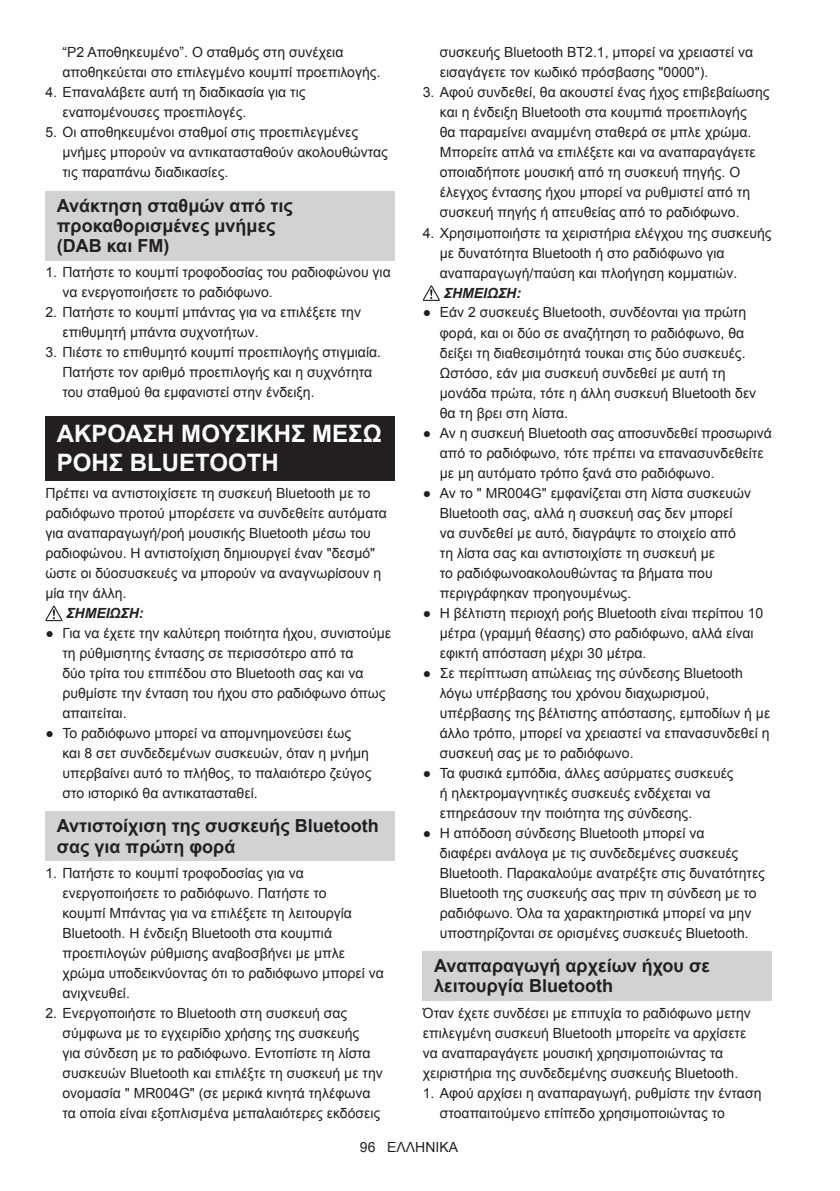
<style>
.page{position:relative;width:840px;height:1191px;background:#fff}
.page>*{position:absolute;margin:0;border:0;box-sizing:border-box;transform-origin:0 0}
.t1{font:700 24px/28.8px "Arial";color:#fff}
.t2{font:700 18px/20px "Arial";color:#231f20}
.t3{font:14px/20px "Arial";color:#231f20}
.t4{font:italic 700 14px "Arial";color:#231f20}
</style>
<div class="page">
<div style="left:45px;top:191px;width:349px;height:69px;background:#d1d2d4"></div>
<div style="left:45px;top:417px;width:349px;height:64px;background:#231f20"></div>
<div style="left:45px;top:811px;width:349px;height:49px;background:#d1d2d4"></div>
<svg style="left:45px;top:605px;width:17px;height:16px"></svg>
<div style="left:422px;top:951px;width:349px;height:49px;background:#d1d2d4"></div>
<svg style="left:422px;top:285px;width:17px;height:16px"></svg>
<p class="t3" style="left:62px;top:43px;width:319px">“P2 Αποθηκευμένο”. Ο σταθμός στη συνέχεια αποθηκεύεται στο επιλεγμένο κουμπί προεπιλογής.</p>
<p class="t3" style="left:62px;top:83px;width:245px;text-indent:-17px">4. Επαναλάβετε αυτή τη διαδικασία για τις εναπομένουσες προεπιλογές.</p>
<p class="t3" style="left:62px;top:123px;width:327px;text-indent:-17px">5. Οι αποθηκευμένοι σταθμοί στις προεπιλεγμένες μνήμες μπορούν να αντικατασταθούν ακολουθώντας τις παραπάνω διαδικασίες.</p>
<p class="t2" style="left:57px;top:196px;width:237px">Ανάκτηση σταθμών από τις προκαθορισμένες μνήμες (DAB και FM)</p>
<p class="t3" style="left:62px;top:262px;width:329px;text-indent:-17px">1. Πατήστε το κουμπί τροφοδοσίας του ραδιοφώνου για να ενεργοποιήσετε το ραδιόφωνο.</p>
<p class="t3" style="left:62px;top:302px;width:300px;text-indent:-17px">2. Πατήστε το κουμπί μπάντας για να επιλέξετε την επιθυμητή μπάντα συχνοτήτων.</p>
<p class="t3" style="left:62px;top:342px;width:320px;text-indent:-17px">3. Πιέστε το επιθυμητό κουμπί προεπιλογής στιγμιαία.<br>Πατήστε τον αριθμό προεπιλογής και η συχνότητα του σταθμού θα εμφανιστεί στην ένδειξη.</p>
<h1 class="t1" style="left:57px;top:420px;width:326px">ΑΚΡΟΑΣΗ ΜΟΥΣΙΚΗΣ ΜΕΣΩ<br>ΡΟΗΣ BLUETOOTH</h1>
<p class="t3" style="left:45px;top:483px;width:343px">Πρέπει να αντιστοιχίσετε τη συσκευή Bluetooth με το ραδιόφωνο προτού μπορέσετε να συνδεθείτε αυτόματα για αναπαραγωγή/ροή μουσικής Bluetooth μέσω του ραδιοφώνου. Η αντιστοίχιση δημιουργεί έναν "δεσμό" ώστε οι δύοσυσκευές να μπορούν να αναγνωρίσουν η μία την άλλη.</p>
<p class="t4" style="left:66px;top:604px;width:79px">ΣΗΜΕΙΩΣΗ:</p>
<p class="t3" style="left:62px;top:623px;width:330px;text-indent:-17px">● Για να έχετε την καλύτερη ποιότητα ήχου, συνιστούμε τη ρύθμισητης έντασης σε περισσότερο από τα<br>δύο τρίτα του επιπέδου στο Bluetooth σας και να ρυθμίστε την ένταση του ήχου στο ραδιόφωνο όπως απαιτείται.</p>
<p class="t3" style="left:62px;top:723px;width:310px;text-indent:-17px">● Το ραδιόφωνο μπορεί να απομνημονεύσει έως και 8 σετ συνδεδεμένων συσκευών, όταν η μνήμη υπερβαίνει αυτό το πλήθος, το παλαιότερο ζεύγος στο ιστορικό θα αντικατασταθεί.</p>
<p class="t2" style="left:57px;top:816px;width:323px">Αντιστοίχιση της συσκευής Bluetooth σας για πρώτη φορά</p>
<p class="t3" style="left:62px;top:863px;width:323px;text-indent:-17px">1. Πατήστε το κουμπί τροφοδοσίας για να ενεργοποιήσετε το ραδιόφωνο. Πατήστε το<br>κουμπί Μπάντας για να επιλέξετε τη λειτουργία Bluetooth. Η ένδειξη Bluetooth στα κουμπιά προεπιλογών ρύθμισης αναβοσβήνει με μπλε χρώμα υποδεικνύοντας ότι το ραδιόφωνο μπορεί να ανιχνευθεί.</p>
<p class="t3" style="left:62px;top:1003px;width:322px;text-indent:-17px">2. Ενεργοποιήστε το Bluetooth στη συσκευή σας σύμφωνα με το εγχειρίδιο χρήσης της συσκευής<br>για σύνδεση με το ραδιόφωνο. Εντοπίστε τη λίστα συσκευών Bluetooth και επιλέξτε τη συσκευή με την ονομασία " MR004G" (σε μερικά κινητά τηλέφωνα τα οποία είναι εξοπλισμένα μεπαλαιότερες εκδόσεις</p>
<p class="t3" style="left:439px;top:43px;width:315px">συσκευής Bluetooth BT2.1, μπορεί να χρειαστεί να εισαγάγετε τον κωδικό πρόσβασης "0000").</p>
<p class="t3" style="left:439px;top:83px;width:331px;text-indent:-17px">3. Αφού συνδεθεί, θα ακουστεί ένας ήχος επιβεβαίωσης και η ένδειξη Bluetooth στα κουμπιά προεπιλογής<br>θα παραμείνει αναμμένη σταθερά σε μπλε χρώμα.<br>Μπορείτε απλά να επιλέξετε και να αναπαραγάγετε οποιαδήποτε μουσική από τη συσκευή πηγής. Ο έλεγχος έντασης ήχου μπορεί να ρυθμιστεί από τη συσκευή πηγής ή απευθείας από το ραδιόφωνο.</p>
<p class="t3" style="left:439px;top:223px;width:333px;text-indent:-17px">4. Χρησιμοποιήστε τα χειριστήρια ελέγχου της συσκευής με δυνατότητα Bluetooth ή στο ραδιόφωνο για αναπαραγωγή/παύση και πλοήγηση κομματιών.</p>
<p class="t4" style="left:443px;top:284px;width:79px">ΣΗΜΕΙΩΣΗ:</p>
<p class="t3" style="left:439px;top:303px;width:318px;text-indent:-17px">● Εάν 2 συσκευές Bluetooth, συνδέονται για πρώτη φορά, και οι δύο σε αναζήτηση το ραδιόφωνο, θα δείξει τη διαθεσιμότητά τουκαι στις δύο συσκευές.<br>Ωστόσο, εάν μια συσκευή συνδεθεί με αυτή τη μονάδα πρώτα, τότε η άλλη συσκευή Bluetooth δεν θα τη βρει στη λίστα.</p>
<p class="t3" style="left:439px;top:423px;width:333px;text-indent:-17px">● Αν η συσκευή Bluetooth σας αποσυνδεθεί προσωρινά από το ραδιόφωνο, τότε πρέπει να επανασυνδεθείτε με μη αυτόματο τρόπο ξανά στο ραδιόφωνο.</p>
<p class="t3" style="left:439px;top:483px;width:312px;text-indent:-17px">● Αν το " MR004G" εμφανίζεται στη λίστα συσκευών Bluetooth σας, αλλά η συσκευή σας δεν μπορεί να συνδεθεί με αυτό, διαγράψτε το στοιχείο από τη λίστα σας και αντιστοιχίστε τη συσκευή με<br>το ραδιόφωνοακολουθώντας τα βήματα που περιγράφηκαν προηγουμένως.</p>
<p class="t3" style="left:439px;top:603px;width:325px;text-indent:-17px">● Η βέλτιστη περιοχή ροής Bluetooth είναι περίπου 10 μέτρα (γραμμή θέασης) στο ραδιόφωνο, αλλά είναι εφικτή απόσταση μέχρι 30 μέτρα.</p>
<p class="t3" style="left:439px;top:663px;width:332px;text-indent:-17px">● Σε περίπτωση απώλειας της σύνδεσης Bluetooth λόγω υπέρβασης του χρόνου διαχωρισμού, υπέρβασης της βέλτιστης απόστασης, εμποδίων ή με άλλο τρόπο, μπορεί να χρειαστεί να επανασυνδεθεί η συσκευή σας με το ραδιόφωνο.</p>
<p class="t3" style="left:439px;top:763px;width:295px;text-indent:-17px">● Τα φυσικά εμπόδια, άλλες ασύρματες συσκευές ή ηλεκτρομαγνητικές συσκευές ενδέχεται να επηρεάσουν την ποιότητα της σύνδεσης.</p>
<p class="t3" style="left:439px;top:823px;width:326px;text-indent:-17px">● Η απόδοση σύνδεσης Bluetooth μπορεί να<br>διαφέρει ανάλογα με τις συνδεδεμένες συσκευές Bluetooth. Παρακαλούμε ανατρέξτε στις δυνατότητες Bluetooth της συσκευής σας πριν τη σύνδεση με το ραδιόφωνο. Όλα τα χαρακτηριστικά μπορεί να μην υποστηρίζονται σε ορισμένες συσκευές Bluetooth.</p>
<p class="t2" style="left:434px;top:956px;width:277px">Αναπαραγωγή αρχείων ήχου σε λειτουργία Bluetooth</p>
<p class="t3" style="left:422px;top:1002px;width:329px">Όταν έχετε συνδέσει με επιτυχία το ραδιόφωνο μετην επιλεγμένη συσκευή Bluetooth μπορείτε να αρχίσετε να αναπαραγάγετε μουσική χρησιμοποιώντας τα χειριστήρια της συνδεδεμένης συσκευής Bluetooth.</p>
<p class="t3" style="left:439px;top:1082px;width:323px;text-indent:-17px">1. Αφού αρχίσει η αναπαραγωγή, ρυθμίστε την ένταση στοαπαιτούμενο επίπεδο χρησιμοποιώντας το</p>
<p class="t3" style="left:360px;top:1137px;width:100px">96 ΕΛΛΗΝΙΚΑ</p>
</div>
